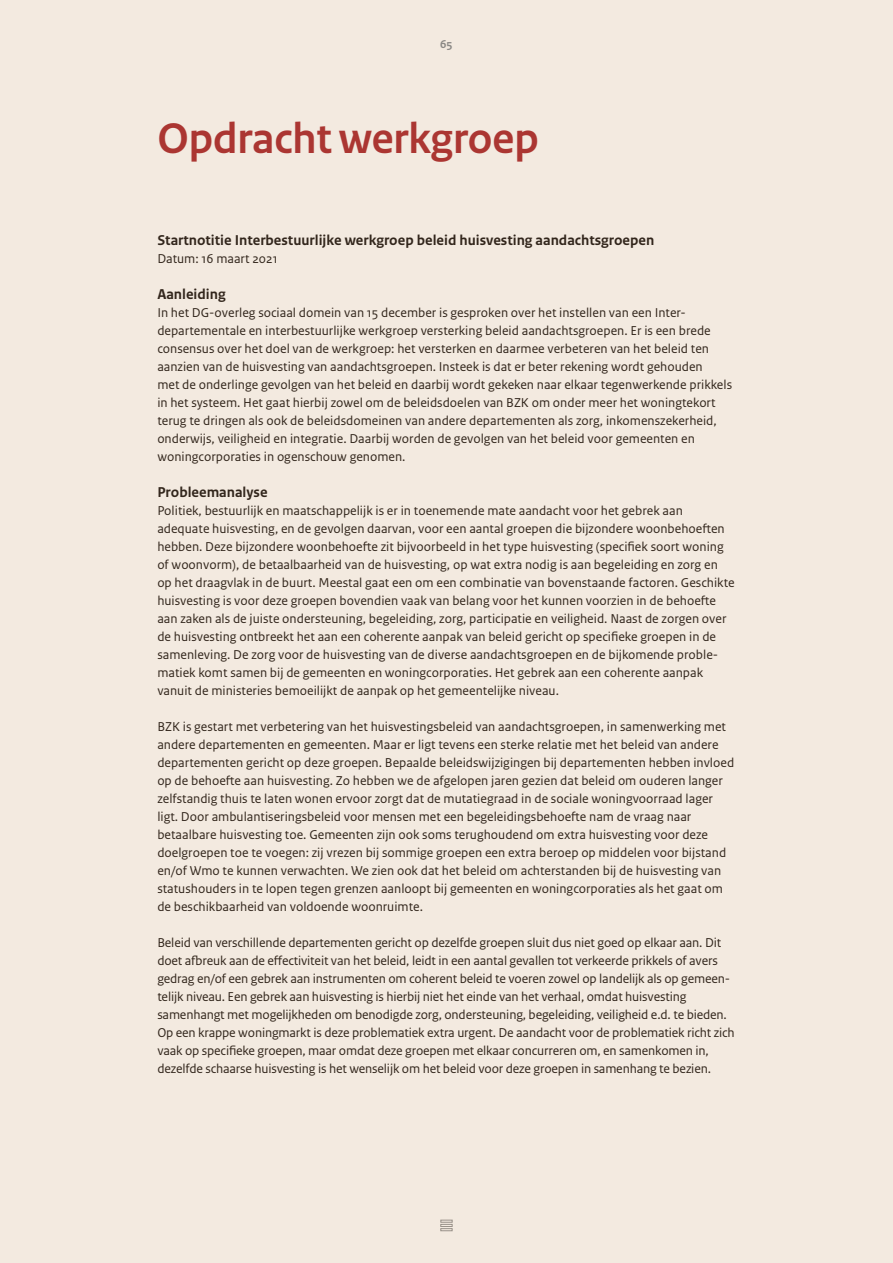
<style>
.page{position:relative;width:893px;height:1263px;background:#f3eae0}
.page>*{position:absolute;margin:0;border:0;box-sizing:border-box;transform-origin:0 0}
.i-H-Bijlage_hoofdstu{font:700 45px "Rijksoverheid Sans Heading";color:#ab3632}
.Alineakop_bijlagen{font:700 15px "Rijksoverheid Sans Text";color:#32261c}
._10_RO_Broodtekst_Sa{font:13.5px/18px "Rijksoverheid Sans Text";color:#32261c}
.t1{font:700 12px "Rijksoverheid Sans Text";color:#8b8986}
</style>
<div class="page">
<svg style="left:441px;top:1220px;width:11px;height:11px"></svg>
<p class="t1" style="left:440px;top:37px;width:14px">65</p>
<p class="i-H-Bijlage_hoofdstu" style="left:157px;top:113px;width:383px">Opdracht werkgroep</p>
<p class="Alineakop_bijlagen" style="left:157px;top:232px;width:498px">Startnotitie Interbestuurlijke werkgroep beleid huisvesting aandachtsgroepen</p>
<p class="_10_RO_Broodtekst_Sa" style="left:157px;top:250px;width:122px">Datum: 16 maart 2021</p>
<p class="Alineakop_bijlagen" style="left:157px;top:286px;width:70px">Aanleiding</p>
<p class="_10_RO_Broodtekst_Sa" style="left:157px;top:304px;width:576px">In het DG-overleg sociaal domein van 15 december is gesproken over het instellen van een Inter&shy;departementale en interbestuurlijke werkgroep versterking beleid aandachtsgroepen. Er is een brede consensus over het doel van de werkgroep: het versterken en daarmee verbeteren van het beleid ten aanzien van de huisvesting van aandachtsgroepen. Insteek is dat er beter rekening wordt gehouden<br>met de onderlinge gevolgen van het beleid en daarbij wordt gekeken naar elkaar tegenwerkende prikkels in het systeem. Het gaat hierbij zowel om de beleidsdoelen van BZK om onder meer het woningtekort terug te dringen als ook de beleidsdomeinen van andere departementen als zorg, inkomenszekerheid, onderwijs, veiligheid en integratie. Daarbij worden de gevolgen van het beleid voor gemeenten en woningcorporaties in ogenschouw genomen.</p>
<p class="Alineakop_bijlagen" style="left:157px;top:484px;width:112px">Probleemanalyse</p>
<p class="_10_RO_Broodtekst_Sa" style="left:157px;top:502px;width:579px">Politiek, bestuurlijk en maatschappelijk is er in toenemende mate aandacht voor het gebrek aan adequate huisvesting, en de gevolgen daarvan, voor een aantal groepen die bijzondere woonbehoeften hebben. Deze bijzondere woonbehoefte zit bijvoorbeeld in het type huisvesting (specifiek soort woning of woonvorm), de betaalbaarheid van de huisvesting, op wat extra nodig is aan begeleiding en zorg en op het draagvlak in de buurt. Meestal gaat een om een combinatie van bovenstaande factoren. Geschikte huisvesting is voor deze groepen bovendien vaak van belang voor het kunnen voorzien in de behoefte aan zaken als de juiste ondersteuning, begeleiding, zorg, participatie en veiligheid. Naast de zorgen over de huisvesting ontbreekt het aan een coherente aanpak van beleid gericht op specifieke groepen in de samenleving. De zorg voor de huisvesting van de diverse aandachtsgroepen en de bijkomende proble&shy;matiek komt samen bij de gemeenten en woningcorporaties. Het gebrek aan een coherente aanpak vanuit de ministeries bemoeilijkt de aanpak op het gemeentelijke niveau.</p>
<p class="_10_RO_Broodtekst_Sa" style="left:157px;top:718px;width:578px">BZK is gestart met verbetering van het huisvestingsbeleid van aandachtsgroepen, in samenwerking met andere departementen en gemeenten. Maar er ligt tevens een sterke relatie met het beleid van andere departementen gericht op deze groepen. Bepaalde beleidswijzigingen bij departementen hebben invloed op de behoefte aan huisvesting. Zo hebben we de afgelopen jaren gezien dat beleid om ouderen langer zelfstandig thuis te laten wonen ervoor zorgt dat de mutatiegraad in de sociale woningvoorraad lager ligt. Door ambulantiseringsbeleid voor mensen met een begeleidingsbehoefte nam de vraag naar betaalbare huisvesting toe. Gemeenten zijn ook soms terughoudend om extra huisvesting voor deze doelgroepen toe te voegen: zij vrezen bij sommige groepen een extra beroep op middelen voor bijstand en/of Wmo te kunnen verwachten. We zien ook dat het beleid om achterstanden bij de huisvesting van statushouders in te lopen tegen grenzen aanloopt bij gemeenten en woningcorporaties als het gaat om de beschikbaarheid van voldoende woonruimte.</p>
<p class="_10_RO_Broodtekst_Sa" style="left:157px;top:934px;width:579px">Beleid van verschillende departementen gericht op dezelfde groepen sluit dus niet goed op elkaar aan. Dit doet afbreuk aan de effectiviteit van het beleid, leidt in een aantal gevallen tot verkeerde prikkels of avers gedrag en/of een gebrek aan instrumenten om coherent beleid te voeren zowel op landelijk als op gemeen&shy;telijk niveau. Een gebrek aan huisvesting is hierbij niet het einde van het verhaal, omdat huisvesting samenhangt met mogelijkheden om benodigde zorg, ondersteuning, begeleiding, veiligheid e.d. te bieden.<br>Op een krappe woningmarkt is deze problematiek extra urgent. De aandacht voor de problematiek richt zich vaak op specifieke groepen, maar omdat deze groepen met elkaar concurreren om, en samenkomen in, dezelfde schaarse huisvesting is het wenselijk om het beleid voor deze groepen in samenhang te bezien.</p>
</div>
